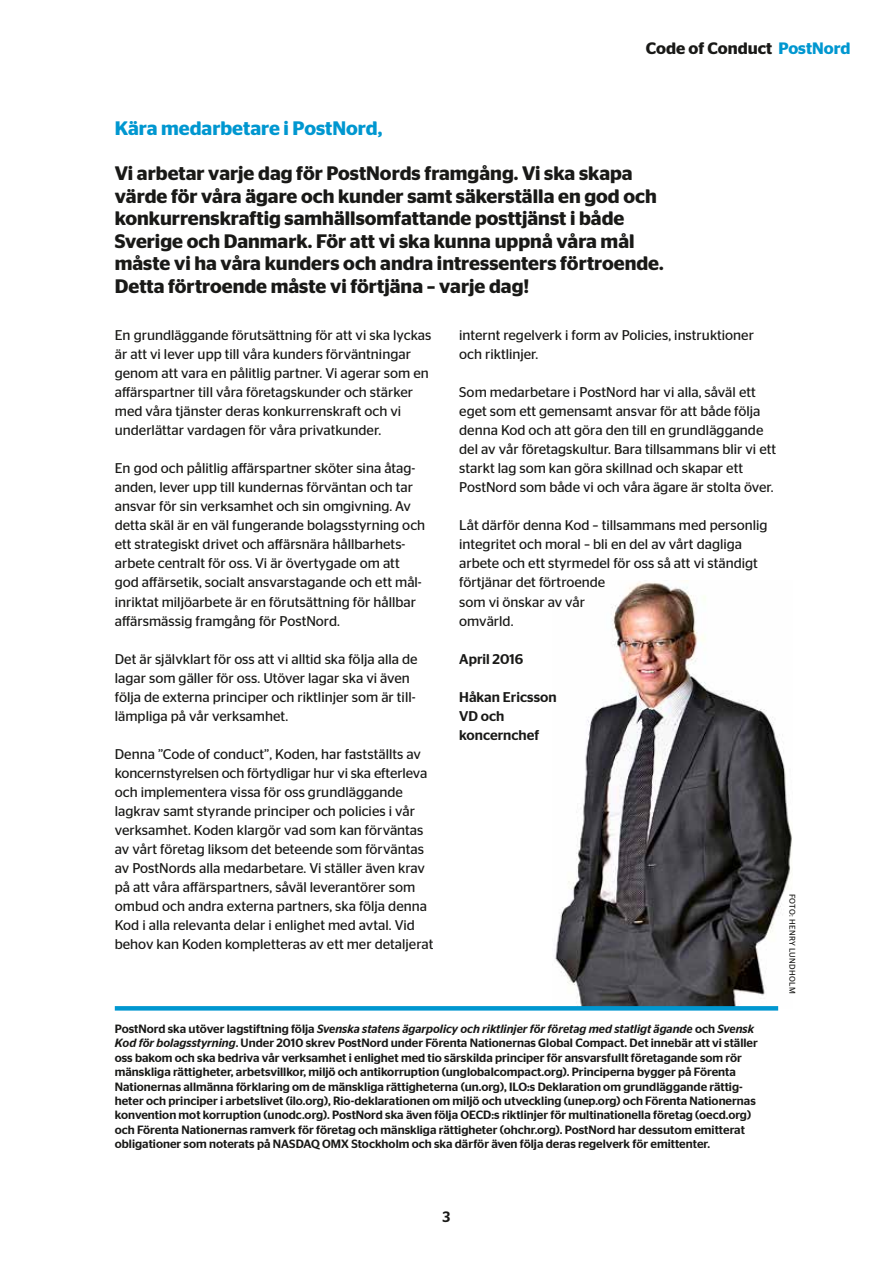
<style>
.page{position:relative;width:893px;height:1263px;background:#fff}
.page>*{position:absolute;margin:0;border:0;box-sizing:border-box;transform-origin:0 0}
.t1{font:600 19.5px/22.5px "Stag Sans";color:#191917}
.t2{font:600 19.5px "Stag Sans";color:#0097d0}
.t3{font:600 16.5px "Stag Sans";color:#191917}
.t4{font:500 15px "Stag Sans";color:#191917}
.t5{font:14.1px/19px "Stag Sans";color:#191917}
.t6{font:500 14.1px/19px "Stag Sans";color:#191917}
.t7{font:500 12px/14.4px "Stag Sans";color:#191917}
.t8{font:8.25px "Stag Sans";letter-spacing:.04em;color:#191917}
.s1{color:#0097d0}
.s2{font-style:italic}
</style>
<div class="page">
<img style="left:555px;top:580px;width:237px;height:428px">
<svg style="left:115px;top:1006px;width:663px;height:4px;background:#0598cf"></svg>
<h1 class="t2" style="left:115px;top:117px;width:269px">Kära medarbetare i PostNord,</h1>
<p class="t3" style="left:646px;top:39px;width:206px">Code of Conduct <span class="s1">PostNord</span></p>
<p class="t1" style="left:115px;top:162px;width:550px">Vi arbetar varje dag för PostNords framgång. Vi ska skapa värde för våra ägare och kunder samt säkerställa en god och konkurrenskraftig samhällsomfattande posttjänst i både Sverige och Danmark. För att vi ska kunna uppnå våra mål måste vi ha våra kunders och andra intressenters förtroende.<br>Detta förtroende måste vi förtjäna – varje dag!</p>
<p class="t5" style="left:115px;top:325px;width:318px">En grundläggande förutsättning för att vi ska lyckas är att vi lever upp till våra kunders förväntningar genom att vara en pålitlig partner. Vi agerar som en affärspartner till våra företagskunder och stärker med våra tjänster deras konkurrenskraft och vi underlättar vardagen för våra privatkunder.</p>
<p class="t5" style="left:115px;top:459px;width:312px">En god och pålitlig affärspartner sköter sina åtag&shy;anden, lever upp till kundernas förväntan och tar ansvar för sin verksamhet och sin omgivning. Av detta skäl är en väl fungerande bolagsstyrning och ett strategiskt drivet och affärsnära hållbarhets&shy;arbete centralt för oss. Vi är övertygade om att god affärsetik, socialt ansvarstagande och ett mål&shy;inriktat miljöarbete är en förutsättning för hållbar affärsmässig framgång för PostNord.</p>
<p class="t5" style="left:115px;top:649px;width:304px">Det är självklart för oss att vi alltid ska följa alla de lagar som gäller för oss. Utöver lagar ska vi även följa de externa principer och riktlinjer som är til - lämpliga på vår verksamhet.</p>
<p class="t5" style="left:115px;top:744px;width:320px">Denna ”Code of conduct”, Koden, har fastställts av koncernstyrelsen och förtydligar hur vi ska efterleva och implementera vissa för oss grundläggande lagkrav samt styrande principer och policies i vår verksamhet. Koden klargör vad som kan förväntas av vårt företag liksom det beteende som förväntas av PostNords alla medarbetare. Vi ställer även krav på att våra affärspartners, såväl leverantörer som ombud och andra externa partners, ska följa denna Kod i alla relevanta delar i enlighet med avtal. Vid behov kan Koden kompletteras av ett mer detaljerat</p>
<p class="t5" style="left:459px;top:325px;width:296px">internt regelverk i form av Policies, instruktioner och riktlinjer.</p>
<p class="t5" style="left:459px;top:382px;width:318px">Som medarbetare i PostNord har vi alla, såväl ett eget som ett gemensamt ansvar för att både följa denna Kod och att göra den till en grundläggande del av vår företagskultur. Bara tillsammans blir vi ett starkt lag som kan göra skillnad och skapar ett PostNord som både vi och våra ägare är stolta över.</p>
<p class="t5" style="left:459px;top:516px;width:310px">Låt därför denna Kod – tillsammans med personlig integritet och moral – bli en del av vårt dagliga arbete och ett styrmedel för oss så att vi ständigt förtjänar det förtroende<br>som vi önskar av vår<br>omvärld.</p>
<p class="t6" style="left:459px;top:649px;width:66px">April 2016</p>
<p class="t6" style="left:459px;top:687px;width:99px">Håkan Ericsson<br>VD och koncernchef</p>
<p class="t7" style="left:115px;top:1021px;width:645px">PostNord ska utöver lagstiftning följa <span class="s2">Svenska statens ägarpolicy och riktlinjer för företag med statligt ägande</span> och <span class="s2">Svensk Kod för bolagsstyrning</span>. Under 2010 skrev PostNord under Förenta Nationernas Global Compact. Det innebär att vi ställer oss bakom och ska bedriva vår verksamhet i enlighet med tio särskilda principer för ansvarsfullt företagande som rör mänskliga rättigheter, arbetsvillkor, miljö och antikorruption (unglobalcompact.org). Principerna bygger på Förenta Nationernas allmänna förklaring om de mänskliga rättigheterna (un.org), ILO:s Deklaration om grundläggande rättig&shy;heter och principer i arbetslivet (ilo.org), Rio-deklarationen om miljö och utveckling (unep.org) och Förenta Nationernas konvention mot korruption (unodc.org). PostNord ska även följa OECD:s riktlinjer för multinationella företag (oecd.org) och Förenta Nationernas ramverk för företag och mänskliga rättigheter (ohchr.org). PostNord har dessutom emitterat obligationer som noterats på NASDAQ OMX Stockholm och ska därför även följa deras regelverk för emittenter.</p>
<p class="t8" style="left:797px;top:894px;width:101px;rotate:90deg">FOTO: HENRY LUNDHOLM</p>
<p class="t4" style="left:443px;top:1208px;width:9px">3</p>
</div>
